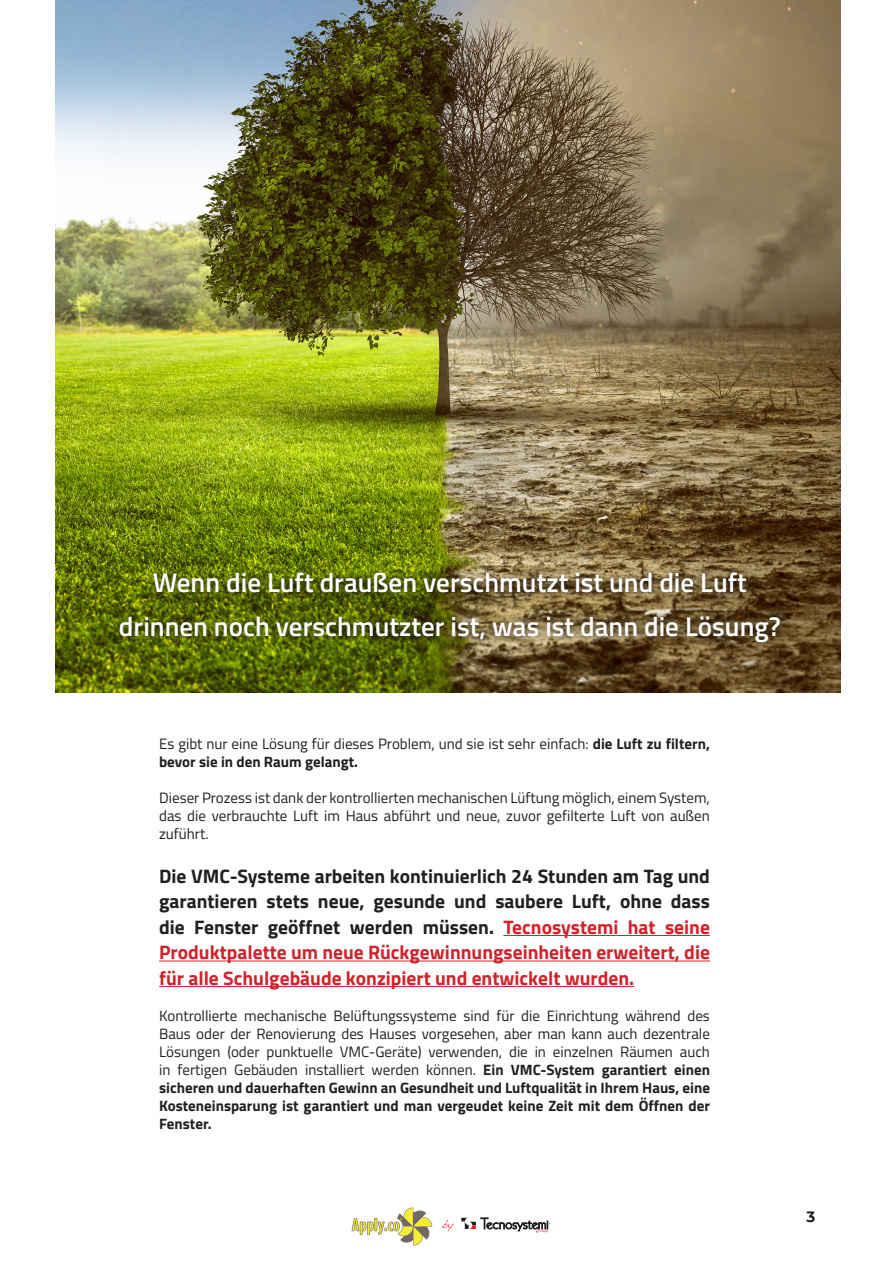
<style>
.page{position:relative;width:893px;height:1263px;background:#fff}
.page>*{position:absolute;margin:0;border:0;box-sizing:border-box;transform-origin:0 0}
.t1{font:600 27.15px/43.3px "Titillium Web";color:#fff;text-align:center}
.t2{font:700 19.5px/25.5px "Titillium Web";color:#231f20;text-align:justify}
.t3{font:15px/18px "Titillium Web";color:#231f20;text-align:justify}
.t4{font:700 15px "Montserrat";color:#231f20}
.s1{font-weight:700}
.s2{color:#d1232a}
</style>
<div class="page">
<svg style="left:351px;top:1207px;width:81px;height:38px"></svg>
<svg style="left:461px;top:1218px;width:89px;height:15px"></svg>
<svg style="left:442px;top:1220px;width:12px;height:11px"></svg>
<img style="left:56px;top:0;width:784px;height:693px">
<hr style="left:503px;top:935px;width:207px;height:1px;background:#d1232a">
<hr style="left:159px;top:961px;width:551px;height:1px;background:#d1232a">
<hr style="left:159px;top:986px;width:475px;height:1px;background:#d1232a">
<div style="left:112px;top:565px;width:676px;height:85px;background:#231f20;opacity:.84"></div>
<p class="t1" style="left:119px;top:560px;width:663px">Wenn die Luft draußen verschmutzt ist und die Luft drinnen noch verschmutzter ist, was ist dann die Lösung?</p>
<p class="t3" style="left:159px;top:734px;width:552px">Es gibt nur eine Lösung für dieses Problem, und sie ist sehr einfach: <span class="s1">die Luft zu filtern, bevor sie in den Raum gelangt.</span></p>
<p class="t3" style="left:159px;top:788px;width:552px">Dieser Prozess ist dank der kontrollierten mechanischen Lüftung möglich, einem System, das die verbrauchte Luft im Haus abführt und neue, zuvor gefilterte Luft von außen zuführt.</p>
<p class="t2" style="left:159px;top:862px;width:552px">Die VMC-Systeme arbeiten kontinuierlich 24 Stunden am Tag und garantieren stets neue, gesunde und saubere Luft, ohne dass die Fenster geöffnet werden müssen. <span class="s2">Tecnosystemi hat seine Produktpalette um neue Rückgewinnungseinheiten erweitert, die für alle Schulgebäude konzipiert und entwickelt wurden.</span></p>
<p class="t3" style="left:159px;top:1006px;width:552px">Kontrollierte mechanische Belüftungssysteme sind für die Einrichtung während des Baus oder der Renovierung des Hauses vorgesehen, aber man kann auch dezentrale Lösungen (oder punktuelle VMC-Geräte) verwenden, die in einzelnen Räumen auch in fertigen Gebäuden installiert werden können. <span class="s1">Ein VMC-System garantiert einen sicheren und dauerhaften Gewinn an Gesundheit und Luftqualität in Ihrem Haus, eine Kosteneinsparung ist garantiert und man vergeudet keine Zeit mit dem Öffnen der Fenster.</span></p>
<p class="t4" style="left:806px;top:1206px;width:10px">3</p>
</div>
